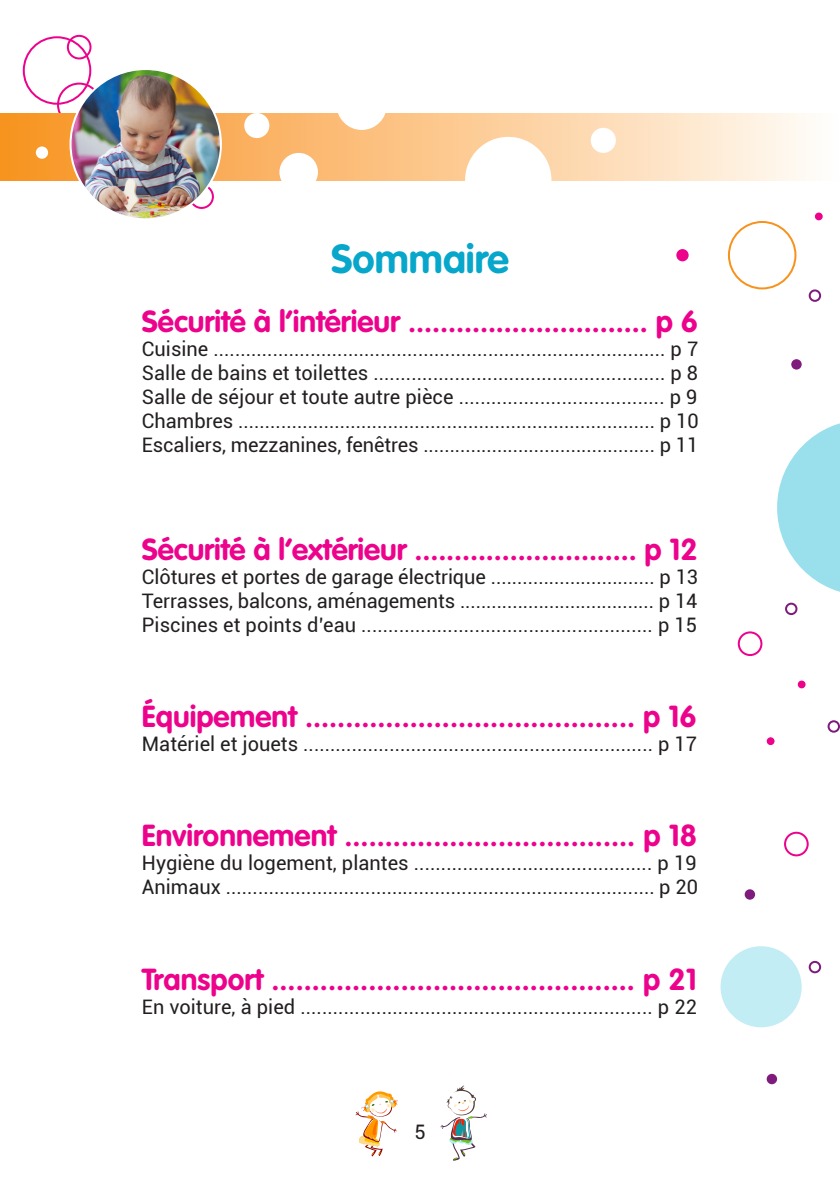
<style>
.page{position:relative;width:840px;height:1191px;background:#fff}
.page>*{position:absolute;margin:0;border:0;box-sizing:border-box;transform-origin:0 0}
.t1{font:700 40px "VAG Rounded LT";color:#07a6cb}
.t2{font:700 30px "VAG Rounded LT";color:#ed028c}
.t3{font:20px "Roboto";color:#231f20}
.s1{font-size:18px}
</style>
<div class="page">
<svg style="left:355px;top:1091px;width:43px;height:65px"></svg>
<svg style="left:440px;top:1085px;width:47px;height:75px"></svg>
<div style="left:189px;top:184px;width:25px;height:25px;border:2px solid #ed028c;border-radius:50%"></div>
<div style="left:57px;top:83px;width:44px;height:44px;border:2px solid #ed028c;border-radius:50%"></div>
<div style="left:23px;top:36px;width:68px;height:69px;border:2px solid #ed028c;border-radius:50%"></div>
<div style="left:67px;top:35px;width:24px;height:24px;border:2px solid #ed028c;border-radius:50%"></div>
<div style="left:784px;top:602px;width:13px;height:13px;border:2px solid #7f1b7d;border-radius:50%"></div>
<div style="left:727px;top:221px;width:69px;height:68px;border:2px solid #f7931d;border-radius:50%"></div>
<div style="left:790px;top:359px;width:11px;height:10px;background:#7f1b7d;border-radius:50%"></div>
<svg style="left:814px;top:212px;width:8px;height:8px"></svg>
<div style="left:766px;top:737px;width:8px;height:8px;background:#ed028c;border-radius:50%"></div>
<div style="left:676px;top:249px;width:12px;height:12px;background:#ed028c;border-radius:50%"></div>
<div style="left:827px;top:720px;width:12px;height:12px;border:2px solid #7f1b7d;border-radius:50%"></div>
<div style="left:808px;top:289px;width:12px;height:13px;border:2px solid #7f1b7d;border-radius:50%"></div>
<div style="left:808px;top:961px;width:12px;height:12px;border:2px solid #7f1b7d;border-radius:50%"></div>
<div style="left:797px;top:680px;width:8px;height:8px;background:#ed028c;border-radius:50%"></div>
<div style="left:737px;top:631px;width:25px;height:25px;border:2px solid #ed028c;border-radius:50%"></div>
<div style="left:783px;top:831px;width:25px;height:25px;border:2px solid #ed028c;border-radius:50%"></div>
<div style="left:744px;top:889px;width:10px;height:10px;background:#7f1b7d;border-radius:50%"></div>
<div style="left:766px;top:1073px;width:10px;height:11px;background:#7f1b7d;border-radius:50%"></div>
<svg style="left:777px;top:423px;width:62px;height:169px"></svg>
<div style="left:720px;top:946px;width:81px;height:81px;background:#c3edf4;border-radius:50%"></div>
<svg style="left:0;top:113px;width:809px;height:68px"></svg>
<div style="left:465px;top:137px;width:86px;height:86px;background:#fff;border-radius:50%"></div>
<div style="left:336px;top:80px;width:50px;height:50px;background:#fff;border-radius:50%"></div>
<div style="left:279px;top:153px;width:39px;height:38px;background:#fff;border-radius:50%"></div>
<div style="left:590px;top:128px;width:25px;height:25px;background:#fff;border-radius:50%"></div>
<div style="left:244px;top:113px;width:25px;height:25px;background:#fff;border-radius:50%"></div>
<div style="left:36px;top:146px;width:12px;height:13px;background:#fff;border-radius:50%"></div>
<img style="left:70px;top:69px;width:151px;height:150px;border-radius:75px">
<p class="t1" style="left:331px;top:235px;width:179px">Sommaire</p>
<p class="t2" style="left:142px;top:304px;width:557px">Sécurité à l’intérieur .............................. p 6</p>
<p class="t3" style="left:142px;top:335px;width:557px">Cuisine .................................................................................... p 7</p>
<p class="t3" style="left:142px;top:359px;width:557px">Salle de bains et toilettes .....................................<span class="s1">.</span>................ p 8</p>
<p class="t3" style="left:142px;top:383px;width:557px">Salle de séjour et toute autre pièce ...................................... p 9</p>
<p class="t3" style="left:142px;top:407px;width:558px">Chambres .............................................................................. p 10</p>
<p class="t3" style="left:142px;top:431px;width:557px">Escaliers, mezzanines, fenêtres ............................................ p 11</p>
<p class="t2" style="left:142px;top:531px;width:557px">Sécurité à l’extérieur ............................ p 12</p>
<p class="t3" style="left:142px;top:562px;width:557px">Clôtures et portes de garage électrique ............................... p 13</p>
<p class="t3" style="left:142px;top:586px;width:556px">Terrasses, balcons, aménagements ..................................... p 14</p>
<p class="t3" style="left:142px;top:610px;width:556px">Piscines et points d’eau ...................................................... p 15</p>
<p class="t2" style="left:142px;top:699px;width:556px">Équipement ......................................... p 16</p>
<p class="t3" style="left:142px;top:730px;width:556px">Matériel et jouets ................................................................. p 17</p>
<p class="t2" style="left:142px;top:818px;width:556px">Environnement .................................... p 18</p>
<p class="t3" style="left:142px;top:849px;width:556px">Hygiène du logement, plantes ............................................ p 19</p>
<p class="t3" style="left:142px;top:873px;width:557px">Animaux ................................................................................ p 20</p>
<p class="t2" style="left:142px;top:961px;width:556px">Transport ............................................. p 21</p>
<p class="t3" style="left:142px;top:992px;width:556px">En voiture, à pied ................................................................. p 22</p>
<p class="t3" style="left:414px;top:1117px;width:13px">5</p>
</div>
